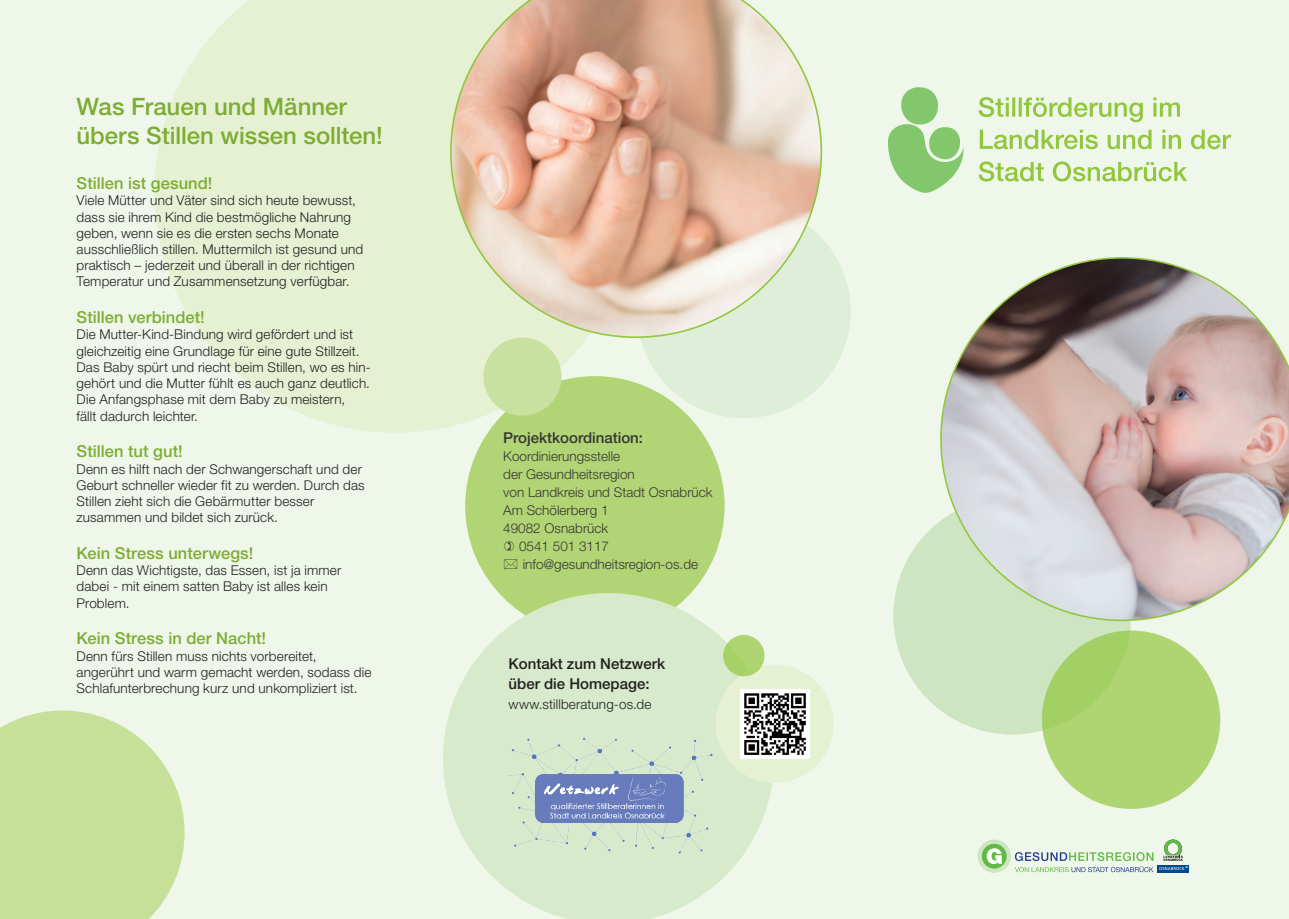
<style>
.page{position:relative;width:1289px;height:919px;background:#fff}
.page>*{position:absolute;margin:0;border:0;box-sizing:border-box;transform-origin:0 0}
.t1{font:500 24px/28.8px "Helvetica Neue LT Std";color:#7dad34}
.t2{font:500 16.5px "Helvetica Neue LT Std";letter-spacing:.005em;color:#7dad34}
.t3{font:500 15px/19.5px "Helvetica Neue LT Std";color:#231f20}
.t4{font:500 15px "Helvetica Neue LT Std";color:#373535}
.t5{font:300 13.5px/16.2px "Helvetica Neue LT Std";letter-spacing:.01em;color:#231f20}
.t6{font:300 13.5px "Helvetica Neue LT Std";color:#373535}
</style>
<div class="page">
<div style="left:0;top:0;width:1288px;height:918px;background:#eff7ea"></div>
<div style="left:893px;top:496px;width:238px;height:238px;background:#cde5c1;border-radius:50%"></div>
<div style="left:636px;top:204px;width:214px;height:214px;background:#dfeed8;border-radius:50%"></div>
<svg style="left:154px;top:0;width:482px;height:433px;fill:#e6f1d4"></svg>
<svg style="left:0;top:710px;width:185px;height:208px;background:#cae2a3"></svg>
<svg style="left:940px;top:257px;width:348px;height:364px"></svg>
<div style="left:1157px;top:865px;width:31px;height:7px;background:#004a8d"></div>
<svg style="left:1159px;top:839px;width:28px;height:31px"></svg>
<svg style="left:977px;top:839px;width:176px;height:33px"></svg>
<svg style="left:450px;top:0;width:372px;height:338px;background:#e1c6ae"></svg>
<div style="left:465px;top:376px;width:259px;height:259px;background:#b1d574;border-radius:50%"></div>
<div style="left:483px;top:337px;width:78px;height:78px;background:#c9e1a0;border-radius:50%"></div>
<div style="left:1041px;top:630px;width:179px;height:178px;background:linear-gradient(to right,#a9d36d,#afd672);border-radius:50%"></div>
<svg style="left:443px;top:593px;width:331px;height:325px;fill:#d7eacb"></svg>
<div style="left:715px;top:664px;width:118px;height:118px;background:#e6f1d4;border-radius:50%"></div>
<svg style="left:978px;top:161px;width:209px;height:20px"></svg>
<svg style="left:979px;top:130px;width:251px;height:19px"></svg>
<svg style="left:978px;top:97px;width:201px;height:25px"></svg>
<svg style="left:888px;top:87px;width:76px;height:106px"></svg>
<img style="left:740px;top:689px;width:69px;height:69px">
<div style="left:723px;top:635px;width:41px;height:41px;background:#aed571;border-radius:50%"></div>
<img style="left:508px;top:737px;width:205px;height:116px">
<h1 class="t1" style="left:77px;top:92px;width:308px">Was Frauen und Männer übers Stillen wissen sollten!</h1>
<p class="t2" style="left:77px;top:173px;width:137px">Stillen ist gesund!</p>
<p class="t5" style="left:77px;top:192px;width:288px">Viele Mütter und Väter sind sich heute bewusst, dass sie ihrem Kind die bestmögliche Nahrung geben, wenn sie es die ersten sechs Monate ausschließlich stillen. Muttermilch ist gesund und praktisch – jederzeit und überall in der richtigen Temperatur und Zusammensetzung verfügbar.</p>
<p class="t2" style="left:77px;top:307px;width:130px">Stillen verbindet!</p>
<p class="t5" style="left:77px;top:326px;width:296px">Die Mutter-Kind-Bindung wird gefördert und ist gleichzeitig eine Grundlage für eine gute Stillzeit.<br>Das Baby spürt und riecht beim Stillen, wo es hin&shy;gehört und die Mutter fühlt es auch ganz deutlich.<br>Die Anfangsphase mit dem Baby zu meistern,<br>fällt dadurch leichter.</p>
<p class="t2" style="left:77px;top:441px;width:108px">Stillen tut gut!</p>
<p class="t5" style="left:77px;top:460px;width:290px">Denn es hilft nach der Schwangerschaft und der Geburt schneller wieder fit zu werden. Durch das Stillen zieht sich die Gebärmutter besser zusammen und bildet sich zurück.</p>
<p class="t2" style="left:77px;top:543px;width:178px">Kein Stress unterwegs!</p>
<p class="t5" style="left:77px;top:562px;width:266px">Denn das Wichtigste, das Essen, ist ja immer dabei - mit einem satten Baby ist alles kein<br>Problem.</p>
<p class="t2" style="left:77px;top:628px;width:191px">Kein Stress in der Nacht!</p>
<p class="t5" style="left:77px;top:647px;width:296px">Denn fürs Stillen muss nichts vorbereitet, angerührt und warm gemacht werden, sodass die<br>Schlafunterbrechung kurz und unkompliziert ist.</p>
<p class="t4" style="left:503px;top:428px;width:141px">Projektkoordination:</p>
<p class="t6" style="left:503px;top:448px;width:119px">Koordinierungsstelle</p>
<p class="t6" style="left:503px;top:466px;width:133px">der Gesundheitsregion</p>
<p class="t6" style="left:503px;top:484px;width:211px">von Landkreis und Stadt Osnabrück</p>
<p class="t6" style="left:503px;top:502px;width:107px">Am Schölerberg 1</p>
<p class="t6" style="left:503px;top:520px;width:107px">49082 Osnabrück</p>
<p class="t6" style="left:519px;top:538px;width:92px">0541 501 3117</p>
<p class="t6" style="left:523px;top:556px;width:177px">info@gesundheitsregion-os.de</p>
<p class="t3" style="left:508px;top:653px;width:158px">Kontakt zum Netzwerk über die Homepage:</p>
<p class="t5" style="left:508px;top:695px;width:144px">www.stillberatung-os.de</p>
</div>
